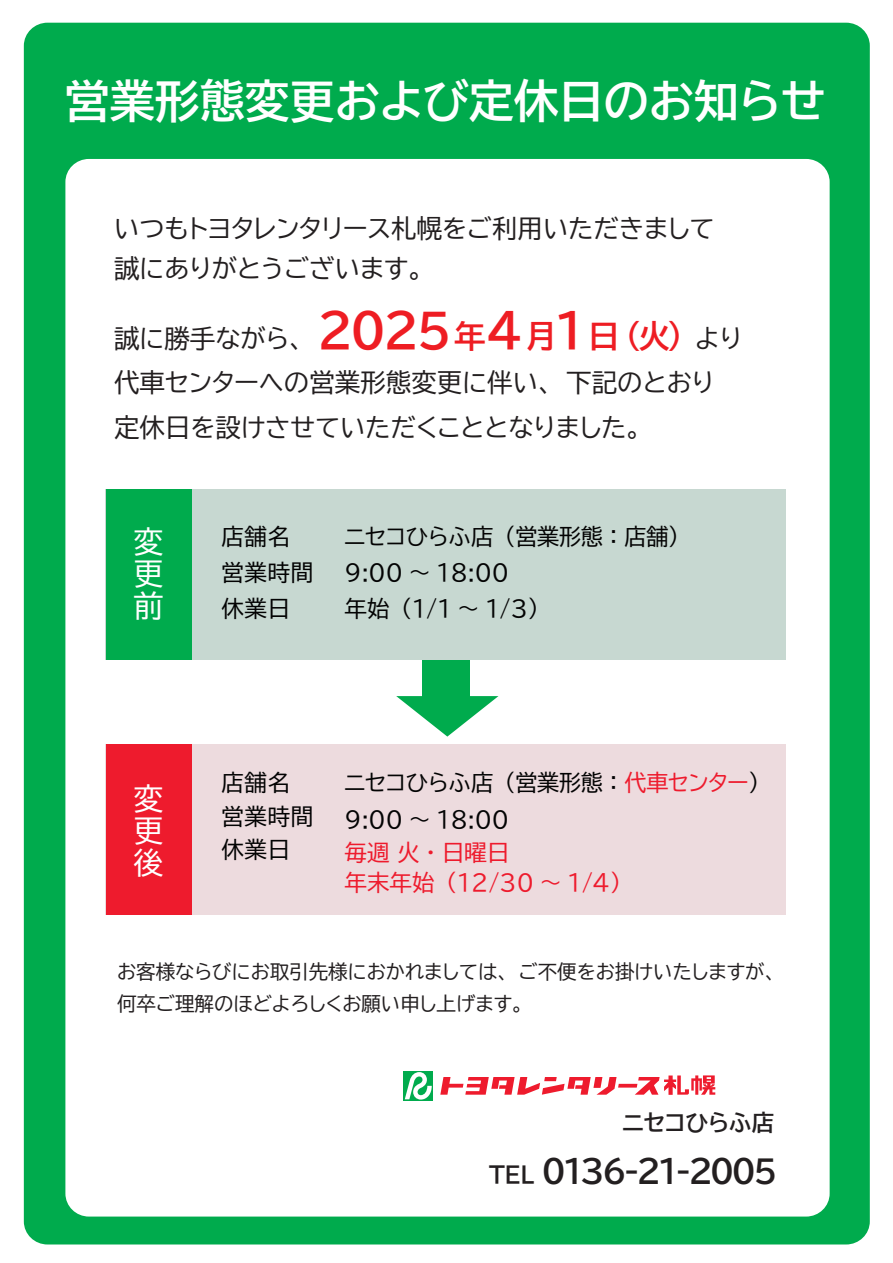
<style>
.page{position:relative;width:893px;height:1263px;background:#fff}
.page>*{position:absolute;margin:0;border:0;box-sizing:border-box;transform-origin:0 0}
.t1{font:45px "BIZ UDP Gothic Bold";color:#fff}
.t2{font:31.5px "BIZ UDP Gothic Bold";letter-spacing:-.075em;color:#231f20}
.t3{font:30px/32.2px "BIZ UDP Gothic";color:#fff;text-align:justify}
.t4{font:25.5px/44.7px "BIZ UDP Gothic";color:#231f20}
.t5{font:22.5px/36px "BIZ UDP Gothic";color:#030303}
.t6{font:22.5px/30px "BIZ UDP Gothic";color:#ee1b2d}
.t7{font:22.5px/36px "BIZ UDP Gothic";letter-spacing:.025em;color:#030303}
.t8{font:22.5px "BIZ UDP Gothic Bold";color:#231f20}
.t9{font:19.5px/31.5px "BIZ UDP Gothic";color:#231f20}
.s1{font-family:"BIZ UDP Gothic Bold";font-size:46.5px;color:#ee1d23}
.s2{font-family:"BIZ UDP Gothic Bold";font-size:31.5px;color:#ee1d23}
.s3{color:#ee1b2d}
.s4{font-size:22.5px}
</style>
<div class="page">
<div style="left:24px;top:23px;width:846px;height:1221px;background:#00ab4d;border-radius:23px"></div>
<div style="left:65px;top:159px;width:765px;height:1057px;background:#fff;border-radius:23px"></div>
<div style="left:422px;top:660px;width:48px;height:37px;background:#00ab4d"></div>
<svg style="left:396px;top:696px;width:102px;height:41px"></svg>
<div style="left:105px;top:489px;width:680px;height:170px;background:#c7d8d1"></div>
<div style="left:106px;top:489px;width:85px;height:170px;background:#00ab4d"></div>
<div style="left:105px;top:744px;width:680px;height:170px;background:#eddbde"></div>
<div style="left:106px;top:744px;width:85px;height:170px;background:#ee1b2d"></div>
<svg style="left:440px;top:1075px;width:275px;height:20px"></svg>
<div style="left:404px;top:1071px;width:29px;height:29px;background:#00ab4d"></div>
<svg style="left:405px;top:1072px;width:27px;height:27px"></svg>
<h1 class="t1" style="left:65px;top:78px;width:762px">営業形態変更および定休日のお知らせ</h1>
<p class="t4" style="left:114px;top:208px;width:602px;line-height:40.5px">いつもトヨタレンタリース札幌をご利用いただきまして誠にありがとうございます。</p>
<p class="t4" style="left:114px;top:316px;width:629px">誠に勝手ながら、 <span class="s1">2025</span><span class="s2">年</span><span class="s1">4</span><span class="s2">月</span><span class="s1">1</span><span class="s2">日（火）</span>より代車センターへの営業形態変更に伴い、下記のとおり定休日を設けさせていただくこととなりました。</p>
<p class="t3" style="left:134px;top:525px;width:31px">変更前</p>
<p class="t7" style="left:222px;top:519px;width:93px">店舗名営業時間休業日</p>
<p class="t5" style="left:345px;top:519px;width:336px">ニセコひらふ店（営業形態：店舗）<br>9:00 ～ 18:00<br>年始（1/1 ～ 1/3）</p>
<p class="t3" style="left:134px;top:782px;width:31px">変更後</p>
<p class="t5" style="left:345px;top:765px;width:416px">ニセコひらふ店（営業形態：<span class="s3">代車センター</span>）<br>9:00 ～ 18:00</p>
<p class="t7" style="left:222px;top:766px;width:93px;line-height:33px">店舗名営業時間休業日</p>
<p class="t6" style="left:345px;top:837px;width:278px">毎週 火・日曜日<br>年末年始（12/30 ～ 1/4）</p>
<p class="t9" style="left:117px;top:956px;width:661px">お客様ならびにお取引先様におかれましては、ご不便をお掛けいたしますが、何卒ご理解のほどよろしくお願い申し上げます。</p>
<p class="t8" style="left:623px;top:1111px;width:153px">ニセコひらふ店</p>
<p class="t2" style="left:489px;top:1155px;width:290px"><span class="s4">ＴＥＬ</span> 0136-21-2005</p>
</div>
